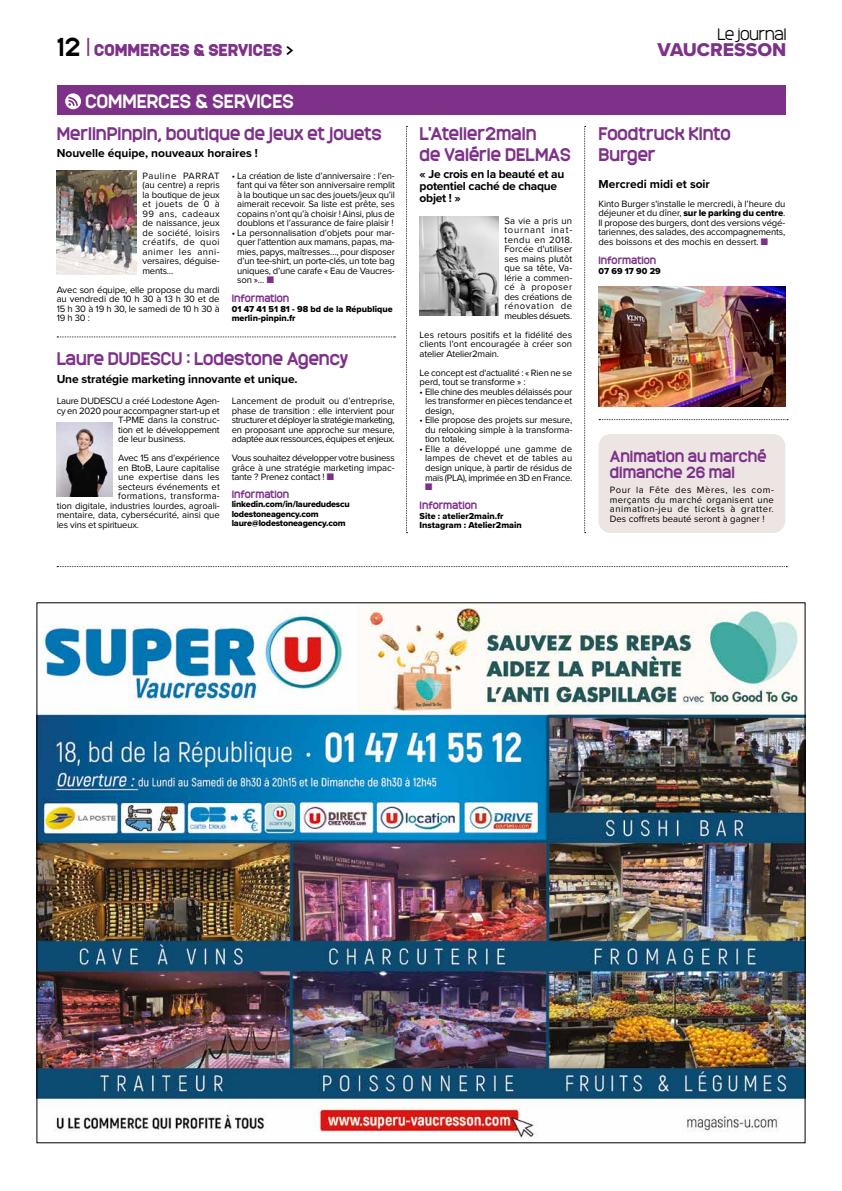
<style>
.page{position:relative;width:842px;height:1191px;background:#fff}
.page>*{position:absolute;margin:0;border:0;box-sizing:border-box;transform-origin:0 0}
.t1{font:19.2px "Proxima Nova Extrabld";color:#7e3189}
.t2{font:700 18px "Monark";letter-spacing:.005em;color:#fff}
.Titre_mineur{font:700 17px/20.4px "Monark";color:#7e3189}
.t3{font:900 16.1px "Monark";color:#7e3189}
.t4{font:300 15.4px "Monark";color:#000}
.Titre_mineur-2{font:700 15px/16px "Monark";color:#7e3189}
.Chapô{font:700 12px/12px "Proxima Nova";letter-spacing:-.01em;color:#000}
.Infos_titre{font:700 10px "Monark";color:#7e3189}
.Texte_courant{font:9.5px/9.5px "Proxima Nova";letter-spacing:-.02em;color:#000;text-align:justify}
.texte_encadré{font:9.5px/9.5px "Proxima Nova";color:#000;text-align:justify}
.Texte_courant-2{font:9.5px "Proxima Nova";letter-spacing:.02em;color:#000}
.Texte_courant-3{font:9.5px "Proxima Nova";color:#000}
.Info_texte{font:9px/9.5px "Proxima Nova Extrabld";color:#000}
.Info_texte-2{font:9px/9.5px "Proxima Nova Extrabld";letter-spacing:-.02em;color:#000}
.s1{font-weight:700;font-size:24.1px;color:#000}
.s2{font-weight:300;font-size:24.1px}
.s3{font-weight:400;color:#000}
.s4{color:#7e3189}
.s5{font-family:"Proxima Nova Extrabld"}
</style>
<div class="page">
<div style="left:57px;top:85px;width:728px;height:30px;background:#7e3189"></div>
<svg style="left:65px;top:93px;width:16px;height:16px"></svg>
<svg style="left:68px;top:97px;width:10px;height:9px"></svg>
<img style="left:39px;top:604px;width:764px;height:534px">
<img style="left:57px;top:171px;width:80px;height:103px">
<svg style="left:584px;top:126px;width:2px;height:407px"></svg>
<svg style="left:406px;top:126px;width:1px;height:407px"></svg>
<div style="left:598px;top:434px;width:187px;height:99px;background:#ede5e4;border-radius:12px"></div>
<img style="left:599px;top:286px;width:186px;height:120px">
<svg style="left:57px;top:336px;width:338px;height:1px"></svg>
<svg style="left:599px;top:419px;width:189px;height:1px"></svg>
<img style="left:420px;top:217px;width:79px;height:98px">
<img style="left:57px;top:422px;width:55px;height:74px">
<svg style="left:57px;top:566px;width:730px;height:1px"></svg>
<p class="t3" style="left:57px;top:38px;width:238px"><span class="s1">12</span> <span class="s2">I</span> COMMERCES &amp; SERVICES <span class="s3">&gt;</span></p>
<p class="t2" style="left:85px;top:88px;width:210px">COMMERCES &amp; SERVICES</p>
<p class="Titre_mineur" style="left:57px;top:122px;width:327px">MerlinPinpin, boutique de jeux et jouets</p>
<p class="Chapô" style="left:57px;top:147px;width:203px">Nouvelle équipe, nouveaux horaires !</p>
<p class="Texte_courant" style="left:142px;top:170px;width:79px">Pauline PARRAT (au centre) a repris la boutique de jeux et jouets de 0 à 99 ans, cadeaux de naissance, jeux de société, loisirs créatifs, de quoi animer les anni&shy;versaires, déguise&shy;ments…</p>
<p class="Texte_courant" style="left:57px;top:284px;width:165px">Avec son équipe, elle propose du mardi au vendredi de 10 h 30 à 13 h 30 et de 15 h 30 à 19 h 30, le samedi de 10 h 30 à 19 h 30 :</p>
<p class="Texte_courant" style="left:232px;top:170px;width:165px;text-align:center">• La création de liste d’anniversaire : l’en&shy;fant qui va fêter son anniversaire remplit à la boutique un sac des jouets/jeux qu’il aimerait recevoir. Sa liste est prête, ses copains n’ont qu’à choisir ! Ainsi, plus de doublons et l’assurance de faire plaisir !</p>
<p class="Texte_courant" style="left:237px;top:227px;width:159px;text-indent:-5px">• La personnalisation d’objets pour mar&shy;quer l’attention aux mamans, papas, ma&shy;mies, papys, maîtresses…, pour disposer d’un tee-shirt, un porte-clés, un tote bag uniques, d’une carafe « Eau de Vaucres&shy;son »… <span class="s4">■</span></p>
<p class="Infos_titre" style="left:232px;top:291px;width:59px">Information</p>
<p class="Info_texte" style="left:232px;top:304px;width:162px">01 47 41 51 81 - 98 bd de la République merlin-pinpin.fr</p>
<p class="Titre_mineur" style="left:57px;top:347px;width:293px">Laure DUDESCU : Lodestone Agency</p>
<p class="Chapô" style="left:57px;top:372px;width:242px">Une stratégie marketing innovante et unique.</p>
<p class="Texte_courant" style="left:57px;top:396px;width:165px">Laure DUDESCU a créé Lodestone Agen-</p>
<p class="Texte_courant" style="left:57px;top:405px;width:164px">cy en 2020 pour accompagner start-up et</p>
<p class="Texte_courant-3" style="left:118px;top:413px;width:103px">T-PME dans la construc-</p>
<p class="Texte_courant" style="left:118px;top:424px;width:103px">tion et le développement</p>
<p class="Texte_courant" style="left:118px;top:434px;width:69px">de leur business.</p>
<p class="Texte_courant" style="left:118px;top:453px;width:103px">Avec 15 ans d’expérience</p>
<p class="Texte_courant" style="left:118px;top:462px;width:103px">en BtoB, Laure capitalise</p>
<p class="Texte_courant-2" style="left:118px;top:470px;width:103px">une expertise dans les</p>
<p class="Texte_courant-3" style="left:118px;top:479px;width:103px">secteurs événements et</p>
<p class="Texte_courant-2" style="left:118px;top:489px;width:103px">formations, transforma-</p>
<p class="Texte_courant" style="left:57px;top:500px;width:165px">tion digitale, industries lourdes, agroali-</p>
<p class="Texte_courant" style="left:57px;top:510px;width:164px">mentaire, data, cybersécurité, ainsi que</p>
<p class="Texte_courant" style="left:57px;top:519px;width:84px">les vins et spiritueux.</p>
<p class="Texte_courant" style="left:232px;top:396px;width:165px">Lancement de produit ou d’entreprise, phase de transition : elle intervient pour structurer et déployer la stratégie marketing, en proposant une approche sur mesure, adaptée aux ressources, équipes et enjeux.</p>
<p class="Texte_courant" style="left:232px;top:453px;width:165px">Vous souhaitez développer votre business grâce à une stratégie marketing impac&shy;tante ? Prenez contact ! <span class="s4">■</span></p>
<p class="Infos_titre" style="left:232px;top:487px;width:59px">Information</p>
<p class="Info_texte-2" style="left:232px;top:499px;width:120px">linkedin.com/in/lauredudescu lodestoneagency.com laure@lodestoneagency.com</p>
<p class="Titre_mineur" style="left:420px;top:123px;width:153px">L'Atelier2main<br>de Valérie DELMAS</p>
<p class="Chapô" style="left:420px;top:168px;width:146px">« Je crois en la beauté et au potentiel caché de chaque objet ! »</p>
<p class="Texte_courant" style="left:504px;top:215px;width:69px">Sa vie a pris un tournant inat&shy;tendu en 2018.<br>Forcée d'utiliser ses mains plutôt que sa tête, Va&shy;lérie a commen&shy;cé à proposer des créations de rénovation de meubles désuets.</p>
<p class="Texte_courant" style="left:420px;top:329px;width:154px">Les retours positifs et la fidélité des clients l'ont encouragée à créer son atelier Atelier2main.</p>
<p class="Texte_courant" style="left:420px;top:367px;width:154px">Le concept est d'actualité : « Rien ne se perd, tout se transforme » :</p>
<p class="Texte_courant" style="left:425px;top:386px;width:149px;text-indent:-5px">• Elle chine des meubles délaissés pour les transformer en pièces tendance et design,</p>
<p class="Texte_courant" style="left:425px;top:415px;width:149px;text-indent:-5px">• Elle propose des projets sur mesure, du relooking simple à la transforma&shy;tion totale,</p>
<p class="Texte_courant" style="left:425px;top:443px;width:149px;text-indent:-5px">• Elle a développé une gamme de lampes de chevet et de tables au design unique, à partir de résidus de maïs (PLA), imprimée en 3D en France. <span class="s4">■</span></p>
<p class="Infos_titre" style="left:420px;top:498px;width:59px">Information</p>
<p class="Info_texte" style="left:420px;top:511px;width:104px">Site : atelier2main.fr<br>Instagram : Atelier2main</p>
<p class="t4" style="left:717px;top:24px;width:70px">Le journal</p>
<p class="t1" style="left:657px;top:35px;width:130px">VAUCRESSON</p>
<p class="Titre_mineur" style="left:598px;top:123px;width:134px">Foodtruck Kinto<br>Burger</p>
<p class="Chapô" style="left:598px;top:178px;width:113px">Mercredi midi et soir</p>
<p class="Texte_courant" style="left:598px;top:198px;width:188px">Kinto Burger s'installe le mercredi, à l’heure du déjeuner et du dîner, <span class="s5">sur le parking du centre</span>.</p>
<p class="Texte_courant" style="left:598px;top:217px;width:188px">Il propose des burgers, dont des versions végé&shy;tariennes, des salades, des accompagnements, des boissons et des mochis en dessert. <span class="s4">■</span></p>
<p class="Infos_titre" style="left:598px;top:253px;width:59px">Information</p>
<p class="Info_texte" style="left:598px;top:266px;width:64px">07 69 17 90 29</p>
<p class="Titre_mineur-2" style="left:610px;top:447px;width:158px">Animation au marché dimanche 26 mai</p>
<p class="texte_encadré" style="left:610px;top:485px;width:166px">Pour la Fête des Mères, les com&shy;merçants du marché organisent une animation-jeu de tickets à gratter.<br>Des coffrets beauté seront à gagner !</p>
</div>
